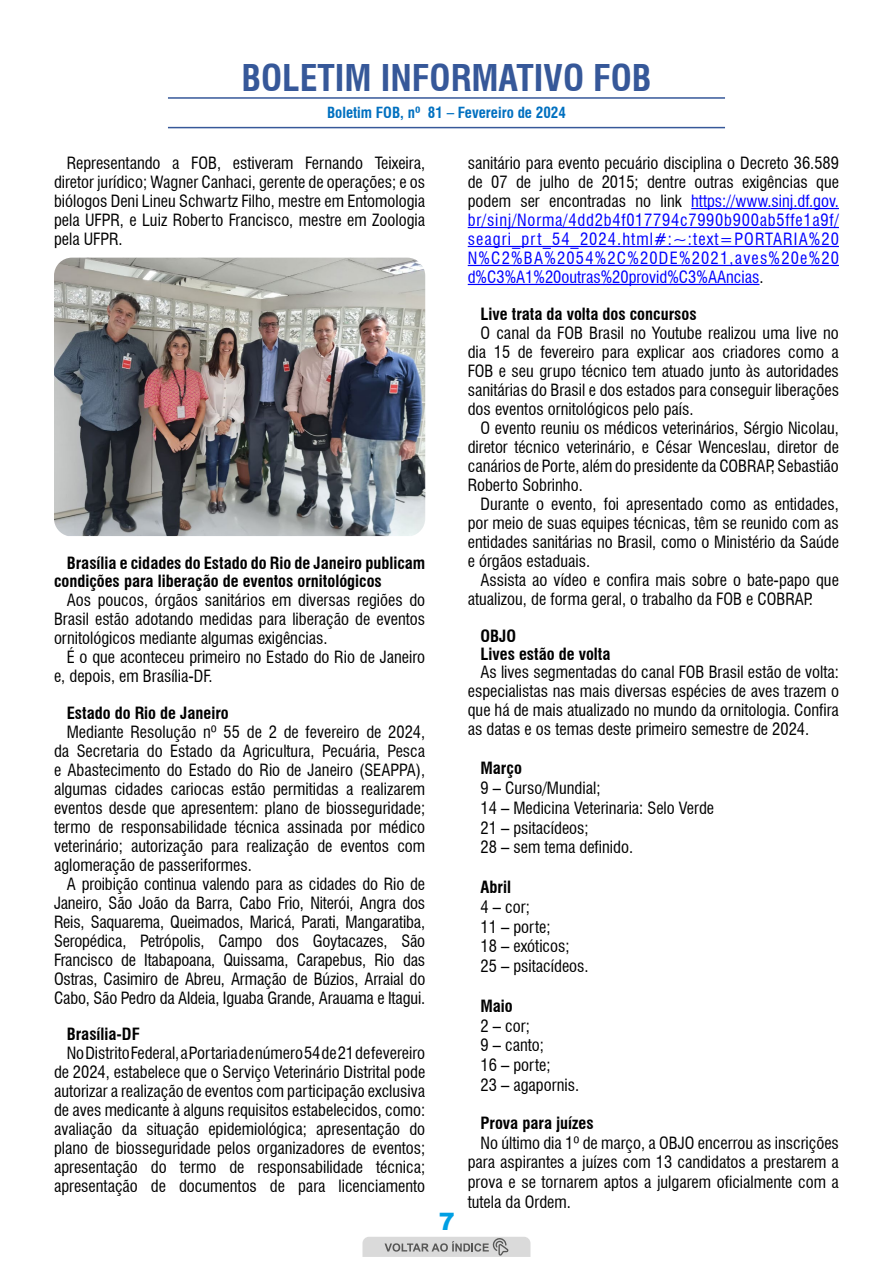
<style>
.page{position:relative;width:893px;height:1263px;background:#fff}
.page>*{position:absolute;margin:0;border:0;box-sizing:border-box;transform-origin:0 0}
.t1{font:700 condensed 36px "Swiss 721 BT";color:#365899}
.t2{font:900 24px "Arial";color:#009fe3}
.t3{font:condensed 16.5px/19px "Swiss 721 BT";color:#000;text-align:justify}
.t4{font:condensed 16.5px/19px "Swiss 721 BT";color:#00f;text-align:justify}
.t5{font:700 condensed 16.5px/18px "Swiss 721 BT";color:#000}
.t6{font:700 condensed 15px "Swiss 721 BT";color:#0070c0}
.s1{color:#000}
</style>
<div class="page">
<svg style="left:362px;top:1237px;width:168px;height:20px;background:#c7c7c7"></svg>
<hr style="left:168px;top:97px;width:557px;height:2px;background:#365899">
<hr style="left:168px;top:127px;width:557px;height:1px;background:#365899">
<hr style="left:691px;top:208px;width:148px;height:1px;background:#00f">
<hr style="left:468px;top:227px;width:371px;height:1px;background:#00f">
<hr style="left:468px;top:246px;width:371px;height:1px;background:#00f">
<hr style="left:468px;top:265px;width:371px;height:1px;background:#00f">
<hr style="left:468px;top:284px;width:291px;height:1px;background:#00f">
<img style="left:54px;top:258px;width:371px;height:278px">
<h1 class="t1" style="left:241px;top:56px;width:412px">BOLETIM INFORMATIVO FOB</h1>
<p class="t6" style="left:327px;top:103px;width:240px">Boletim FOB, nº 81 – Fevereiro de 2024</p>
<p class="t3" style="left:54px;top:154px;width:373px;text-indent:13px">Representando a FOB, estiveram Fernando Teixeira, diretor jurídico; Wagner Canhaci, gerente de operações; e os biólogos Deni Lineu Schwartz Filho, mestre em Entomologia pela UFPR, e Luiz Roberto Francisco, mestre em Zoologia pela UFPR.</p>
<p class="t4" style="left:468px;top:153px;width:373px"><span class="s1">sanitário para evento pecuário disciplina o Decreto 36.589 de 07 de julho de 2015; dentre outras exigências que podem ser encontradas no link</span> https://www.sinj.df.gov. br/sinj/Norma/4dd2b4f017794c7990b900ab5ffe1a9f/ seagri_prt_54_2024.html#:~:text=PORTARIA%20<br>N%C2%BA%2054%2C%20DE%2021,aves%20e%20 d%C3%A1%20outras%20provid%C3%AAncias<span class="s1">.</span></p>
<p class="t5" style="left:480px;top:305px;width:218px">Live trata da volta dos concursos</p>
<p class="t3" style="left:468px;top:323px;width:373px;text-indent:13px">O canal da FOB Brasil no Youtube realizou uma live no dia 15 de fevereiro para explicar aos criadores como a FOB e seu grupo técnico tem atuado junto às autoridades sanitárias do Brasil e dos estados para conseguir liberações dos eventos ornitológicos pelo país.</p>
<p class="t3" style="left:468px;top:418px;width:373px;text-indent:13px">O evento reuniu os médicos veterinários, Sérgio Nicolau, diretor técnico veterinário, e César Wenceslau, diretor de canários de Porte, além do presidente da COBRAP, Sebastião Roberto Sobrinho.</p>
<p class="t3" style="left:468px;top:494px;width:373px;text-indent:13px">Durante o evento, foi apresentado como as entidades, por meio de suas equipes técnicas, têm se reunido com as entidades sanitárias no Brasil, como o Ministério da Saúde e órgãos estaduais.</p>
<p class="t3" style="left:468px;top:570px;width:373px;text-indent:13px">Assista ao vídeo e confira mais sobre o bate-papo que atualizou, de forma geral, o trabalho da FOB e COBRAP.</p>
<p class="t5" style="left:480px;top:626px;width:131px">OBJO<br>Lives estão de volta</p>
<p class="t3" style="left:468px;top:663px;width:373px;text-indent:13px">As lives segmentadas do canal FOB Brasil estão de volta: especialistas nas mais diversas espécies de aves trazem o que há de mais atualizado no mundo da ornitologia. Confira as datas e os temas deste primeiro semestre de 2024.</p>
<p class="t5" style="left:480px;top:759px;width:43px">Março</p>
<p class="t3" style="left:480px;top:778px;width:235px;line-height:19.8px;text-align:left">9 – Curso/Mundial;<br>14 – Medicina Veterinaria: Selo Verde<br>21 – psitacídeos;<br>28 – sem tema definido.</p>
<p class="t5" style="left:480px;top:878px;width:32px">Abril</p>
<p class="t3" style="left:480px;top:897px;width:110px;line-height:19.8px;text-align:left">4 – cor;<br>11 – porte;<br>18 – exóticos;<br>25 – psitacídeos.</p>
<p class="t5" style="left:480px;top:997px;width:34px">Maio</p>
<p class="t3" style="left:480px;top:1016px;width:100px;line-height:19.8px;text-align:left">2 – cor;<br>9 – canto;<br>16 – porte;<br>23 – agapornis.</p>
<p class="t5" style="left:480px;top:1114px;width:115px">Prova para juízes</p>
<p class="t3" style="left:468px;top:1133px;width:373px;line-height:19.8px;text-indent:13px">No último dia 1º de março, a OBJO encerrou as inscrições para aspirantes a juízes com 13 candidatos a prestarem a prova e se tornarem aptos a julgarem oficialmente com a tutela da Ordem.</p>
<p class="t5" style="left:54px;top:554px;width:373px;text-indent:13px">Brasília e cidades do Estado do Rio de Janeiro publicam condições para liberação de eventos ornitológicos</p>
<p class="t3" style="left:54px;top:590px;width:373px;text-indent:13px">Aos poucos, órgãos sanitários em diversas regiões do Brasil estão adotando medidas para liberação de eventos ornitológicos mediante algumas exigências.</p>
<p class="t3" style="left:54px;top:647px;width:373px;text-indent:13px">É o que aconteceu primeiro no Estado do Rio de Janeiro e, depois, em Brasília-DF.</p>
<p class="t5" style="left:67px;top:704px;width:164px">Estado do Rio de Janeiro</p>
<p class="t3" style="left:54px;top:722px;width:373px;text-indent:13px">Mediante Resolução nº 55 de 2 de fevereiro de 2024, da Secretaria do Estado da Agricultura, Pecuária, Pesca e Abastecimento do Estado do Rio de Janeiro (SEAPPA), algumas cidades cariocas estão permitidas a realizarem eventos desde que apresentem: plano de biosseguridade; termo de responsabilidade técnica assinada por médico veterinário; autorização para realização de eventos com aglomeração de passeriformes.</p>
<p class="t3" style="left:54px;top:874px;width:373px;text-indent:13px">A proibição continua valendo para as cidades do Rio de Janeiro, São João da Barra, Cabo Frio, Niterói, Angra dos Reis, Saquarema, Queimados, Maricá, Parati, Mangaratiba, Seropédica, Petrópolis, Campo dos Goytacazes, São Francisco de Itabapoana, Quissama, Carapebus, Rio das Ostras, Casimiro de Abreu, Armação de Búzios, Arraial do Cabo, São Pedro da Aldeia, Iguaba Grande, Arauama e Itagui.</p>
<p class="t5" style="left:67px;top:1025px;width:74px">Brasília-DF</p>
<p class="t3" style="left:54px;top:1044px;width:373px;text-indent:13px">No Distrito Federal, a Portaria de número 54 de 21 de fevereiro de 2024, estabelece que o Serviço Veterinário Distrital pode autorizar a realização de eventos com participação exclusiva de aves medicante à alguns requisitos estabelecidos, como: avaliação da situação epidemiológica; apresentação do plano de biosseguridade pelos organizadores de eventos; apresentação do termo de responsabilidade técnica; apresentação de documentos de para licenciamento</p>
<h2 class="t2" style="left:439px;top:1204px;width:18px">7</h2>
</div>
